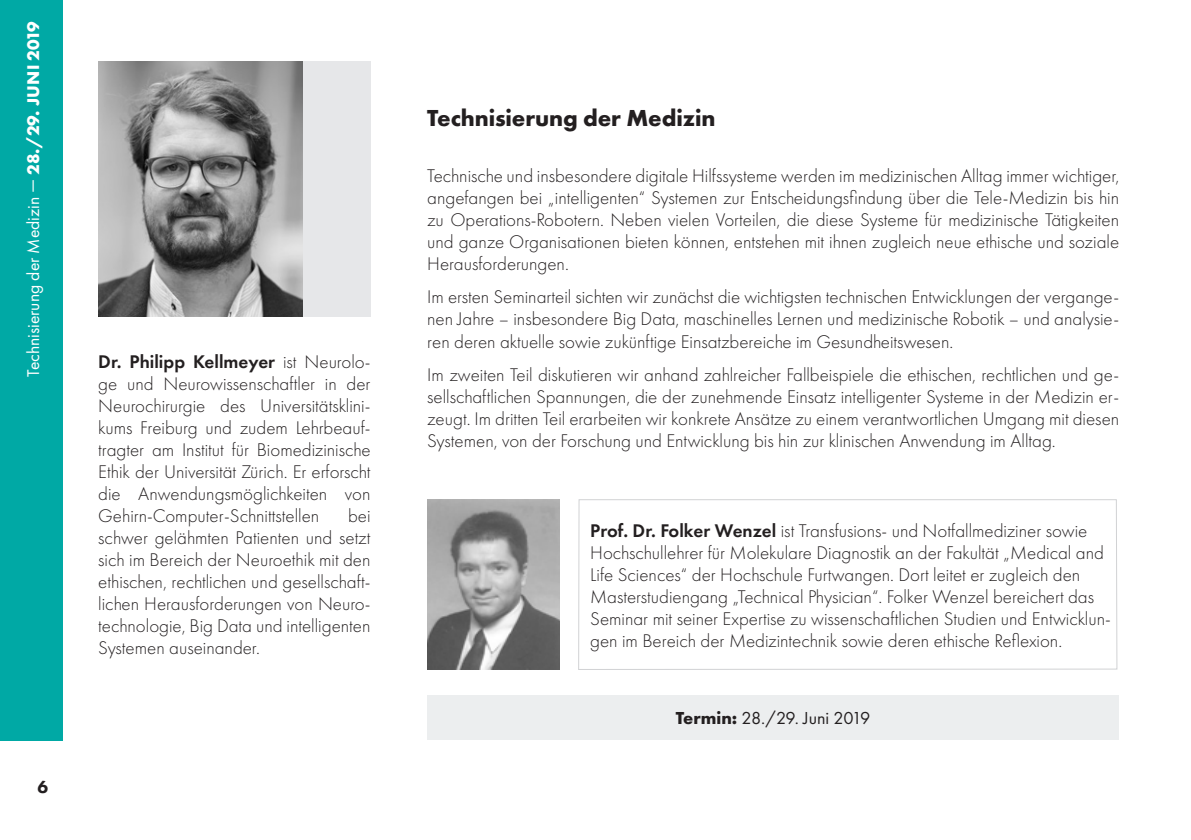
<style>
.page{position:relative;width:1191px;height:840px;background:#fff}
.page>*{position:absolute;margin:0;border:0;box-sizing:border-box;transform-origin:0 0}
.t1{font:700 24px "Futura PT";letter-spacing:-.005em;color:#231f20}
.t2{font:300 19px/22px "Futura PT";color:#231f20;text-align:justify}
.t3{font:18px "Futura PT";letter-spacing:-.03em;color:#231f20}
.t4{font:800 18px "Futura PT";color:#231f20}
.t5{font:17.6px "Futura PT";color:#fff}
.s1{font-weight:700}
.s2{font-weight:600}
</style>
<div class="page">
<div style="left:98px;top:61px;width:272px;height:255px;background:#e6e7e9"></div>
<div style="left:0;top:0;width:62px;height:740px;background:#00a9a5"></div>
<div style="left:427px;top:694px;width:691px;height:45px;background:#eceeef"></div>
<img style="left:98px;top:61px;width:204px;height:255px">
<div style="left:578px;top:499px;width:539px;height:170px;border:1px solid #d1d2d4"></div>
<img style="left:427px;top:499px;width:132px;height:169px">
<p class="t5" style="left:23px;top:376px;width:356px;rotate:-90deg">Technisierung der Medizin — <span class="s1">28./29. JUNI 2019</span></p>
<p class="t4" style="left:37px;top:775px;width:12px">6</p>
<p class="t2" style="left:98px;top:350px;width:274px"><span class="s2">Dr. Philipp Kellmeyer</span> ist Neurolo&shy;ge und Neurowissenschaftler in der Neurochirurgie des Universitätsklini&shy;kums Freiburg und zudem Lehrbeauf&shy;tragter am Institut für Biomedizinische Ethik der Universität Zürich. Er erforscht die Anwendungsmöglichkeiten von Gehirn-Computer-Schnittstellen</p>
<p class="t2" style="left:98px;top:504px;width:274px;text-indent:250px">bei schwer gelähmten Patienten und setzt sich im Bereich der Neuroethik mit den ethischen, rechtlichen und gesellschaft&shy;lichen Herausforderungen von Neuro&shy;technologie, Big Data und intelligenten Systemen auseinander.</p>
<p class="t1" style="left:427px;top:103px;width:290px">Technisierung der Medizin</p>
<p class="t2" style="left:427px;top:165px;width:693px">Technische und insbesondere digitale Hilfssysteme werden im medizinischen Alltag immer wichtiger, angefangen bei „intelligenten“ Systemen zur Entscheidungsfindung über die Tele-Medizin bis hin zu Operations-Robotern. Neben vielen Vorteilen, die diese Systeme für medizinische Tätigkeiten und ganze Organisationen bieten können, entstehen mit ihnen zugleich neue ethische und soziale Herausforderungen.</p>
<p class="t2" style="left:427px;top:286px;width:693px">Im ersten Seminarteil sichten wir zunächst die wichtigsten technischen Entwicklungen der vergange&shy;nen Jahre – insbesondere Big Data, maschinelles Lernen und medizinische Robotik – und analysie&shy;ren deren aktuelle sowie zukünftige Einsatzbereiche im Gesundheitswesen.</p>
<p class="t2" style="left:427px;top:363px;width:693px">Im zweiten Teil diskutieren wir anhand zahlreicher Fallbeispiele die ethischen, rechtlichen und ge&shy;sellschaftlichen Spannungen, die der zunehmende Einsatz intelligenter Systeme in der Medizin er&shy;zeugt. Im dritten Teil erarbeiten wir konkrete Ansätze zu einem verantwortlichen Umgang mit diesen Systemen, von der Forschung und Entwicklung bis hin zur klinischen Anwendung im Alltag.</p>
<p class="t2" style="left:590px;top:519px;width:522px;text-align:left"><span class="s2">Prof. Dr. Folker Wenzel</span> ist Transfusions- und Notfallmediziner sowie Hochschullehrer für Molekulare Diagnostik an der Fakultät „Medical and Life Sciences“ der Hochschule Furtwangen. Dort leitet er zugleich den Masterstudiengang „Technical Physician“. Folker Wenzel bereichert das Seminar mit seiner Expertise zu wissenschaftlichen Studien und Entwicklun&shy;gen im Bereich der Medizintechnik sowie deren ethische Reflexion.</p>
<p class="t3" style="left:675px;top:706px;width:196px"><span class="s1">Termin:</span> 28./29. Juni 2019</p>
</div>
